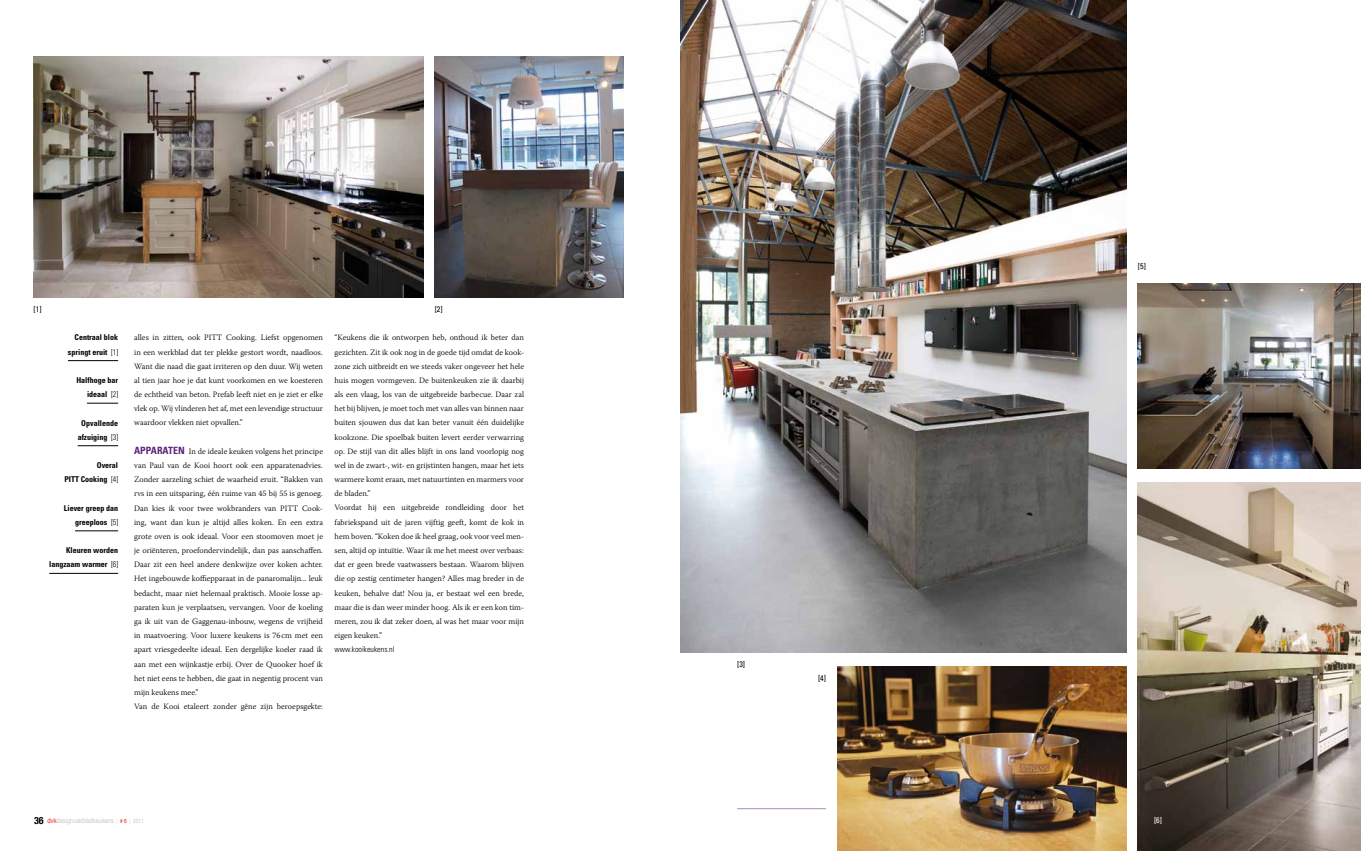
<style>
.page{position:relative;width:1361px;height:851px;background:#fff}
.page>*{position:absolute;margin:0;border:0;box-sizing:border-box;transform-origin:0 0}
.t1{font:300 8.2px/14.2px "Warnock Pro";color:#000}
.t2{font:700 condensed 8px/14.2px "Univers";color:#000;text-align:right}
.t3{font:300 condensed 8px "Univers";color:#000}
.t4{font:condensed 8px "Univers";color:#000}
.t5{font:condensed 8px "Univers";color:#fff}
.t6{font:7px "Helvetica Neue";color:#ccc6bf;scale:.8 1}
.s1{font-weight:300}
.s2{font-family:"Univers";font-weight:700;font-stretch:condensed;font-size:10px;color:#60237b}
.s3{font-weight:700;font-stretch:condensed;font-size:10px;color:#000}
.s4{color:#e32119}
.s5{font-weight:300;font-size:6px;color:#cfc5b9}
.s6{font-size:6px;color:#e32119}
.s7{font-size:6px}
</style>
<div class="page">
<img style="left:680px;top:0;width:446px;height:652px">
<img style="left:34px;top:57px;width:389px;height:241px">
<img style="left:1138px;top:283px;width:222px;height:185px">
<img style="left:837px;top:666px;width:289px;height:184px">
<img style="left:1138px;top:482px;width:222px;height:368px">
<img style="left:434px;top:57px;width:190px;height:241px">
<hr style="left:68px;top:360px;width:50px;height:1px;background:#000">
<hr style="left:87px;top:403px;width:31px;height:1px;background:#000">
<hr style="left:78px;top:445px;width:40px;height:1px;background:#000">
<hr style="left:75px;top:530px;width:43px;height:1px;background:#000">
<hr style="left:49px;top:573px;width:69px;height:1px;background:#000">
<hr style="left:737px;top:808px;width:89px;height:1px;background:#ab8cb8">
<p class="t4" style="left:34px;top:304px;width:9px">[1]</p>
<p class="t2" style="left:68px;top:330px;width:52px">Centraal blok springt eruit <span class="s1">[1]</span></p>
<p class="t2" style="left:76px;top:373px;width:43px">Halfhoge bar ideaal <span class="s1">[2]</span></p>
<p class="t2" style="left:78px;top:415px;width:42px;text-align:center">Opvallende afzuiging <span class="s1">[3]</span></p>
<p class="t2" style="left:64px;top:458px;width:55px">Overal<br>PITT Cooking <span class="s1">[4]</span></p>
<p class="t2" style="left:64px;top:500px;width:56px">Liever greep dan greeploos <span class="s1">[5]</span></p>
<p class="t2" style="left:49px;top:543px;width:70px">Kleuren worden langzaam warmer <span class="s1">[6]</span></p>
<p class="t1" style="left:134px;top:330px;width:190px;text-align:justify">alles in zitten, ook PITT Cooking. Liefst opgenomen in een werkblad dat ter plekke gestort wordt, naadloos.<br>Want die naad die gaat irriteren op den duur. Wij weten al tien jaar hoe je dat kunt voorkomen en we koesteren de echtheid van beton. Prefab leeft niet en je ziet er elke vlek op. Wij vlinderen het af, met een levendige structuur waardoor vlekken niet opvallen.”</p>
<p class="t1" style="left:134px;top:444px;width:190px"><span class="s2">APPARATEN</span> In de ideale keuken volgens het principe van Paul van de Kooi hoort ook een apparatenadvies.<br>Zonder aarzeling schiet de waarheid eruit. “Bakken van rvs in een uitsparing, één ruime van 45 bij 55 is genoeg.<br>Dan kies ik voor twee wokbranders van PITT Cook&shy;ing, want dan kun je altijd alles koken. En een extra grote oven is ook ideaal. Voor een stoomoven moet je je oriënteren, proefondervindelijk, dan pas aanschaffen.<br>Daar zit een heel andere denkwijze over koken achter.<br>Het ingebouwde koffiepparaat in de panaromalijn... leuk bedacht, maar niet helemaal praktisch. Mooie losse ap&shy;paraten kun je verplaatsen, vervangen. Voor de koeling ga ik uit van de Gaggenau-inbouw, wegens de vrijheid in maatvoering. Voor luxere keukens is 76 cm met een apart vriesgedeelte ideaal. Een dergelijke koeler raad ik aan met een wijnkastje erbij. Over de Quooker hoef ik het niet eens te hebben, die gaat in negentig procent van mijn keukens mee.”<br>Van de Kooi etaleert zonder gêne zijn beroepsgekte:</p>
<p class="t4" style="left:435px;top:304px;width:9px">[2]</p>
<p class="t1" style="left:334px;top:330px;width:191px">“Keukens die ik ontworpen heb, onthoud ik beter dan gezichten. Zit ik ook nog in de goede tijd omdat de kook&shy;zone zich uitbreidt en we steeds vaker ongeveer het hele huis mogen vormgeven. De buitenkeuken zie ik daarbij als een vlaag, los van de uitgebreide barbecue. Daar zal het bij blijven, je moet toch met van alles van binnen naar buiten sjouwen dus dat kan beter vanuit één duidelijke kookzone. Die spoelbak buiten levert eerder verwarring op. De stijl van dit alles blijft in ons land voorlopig nog wel in de zwart-, wit- en grijstinten hangen, maar het iets warmere komt eraan, met natuurtinten en marmers voor de bladen.”<br>Voordat hij een uitgebreide rondleiding door het fabriekspand uit de jaren vijftig geeft, komt de kok in hem boven. “Koken doe ik heel graag, ook voor veel men&shy;sen, altijd op intuïtie. Waar ik me het meest over verbaas: dat er geen brede vaatwassers bestaan. Waarom blijven die op zestig centimeter hangen? Alles mag breder in de keuken, behalve dat! Nou ja, er bestaat wel een brede, maar die is dan weer minder hoog. Als ik er een kon tim&shy;meren, zou ik dat zeker doen, al was het maar voor mijn eigen keuken.”</p>
<p class="t3" style="left:334px;top:644px;width:62px">www.kooikeukens.nl</p>
<p class="t6" style="left:34px;top:815px;width:139px"><span class="s3">36</span> <span class="s4">dvk</span>designvakbladkeukens <span class="s5">|</span> <span class="s6"># 6</span> <span class="s5">|</span> <span class="s7">2011</span></p>
<p class="t4" style="left:737px;top:658px;width:9px">[3]</p>
<p class="t4" style="left:818px;top:672px;width:9px">[4]</p>
<p class="t4" style="left:1138px;top:261px;width:9px">[5]</p>
<p class="t5" style="left:1154px;top:814px;width:9px">[6]</p>
</div>
